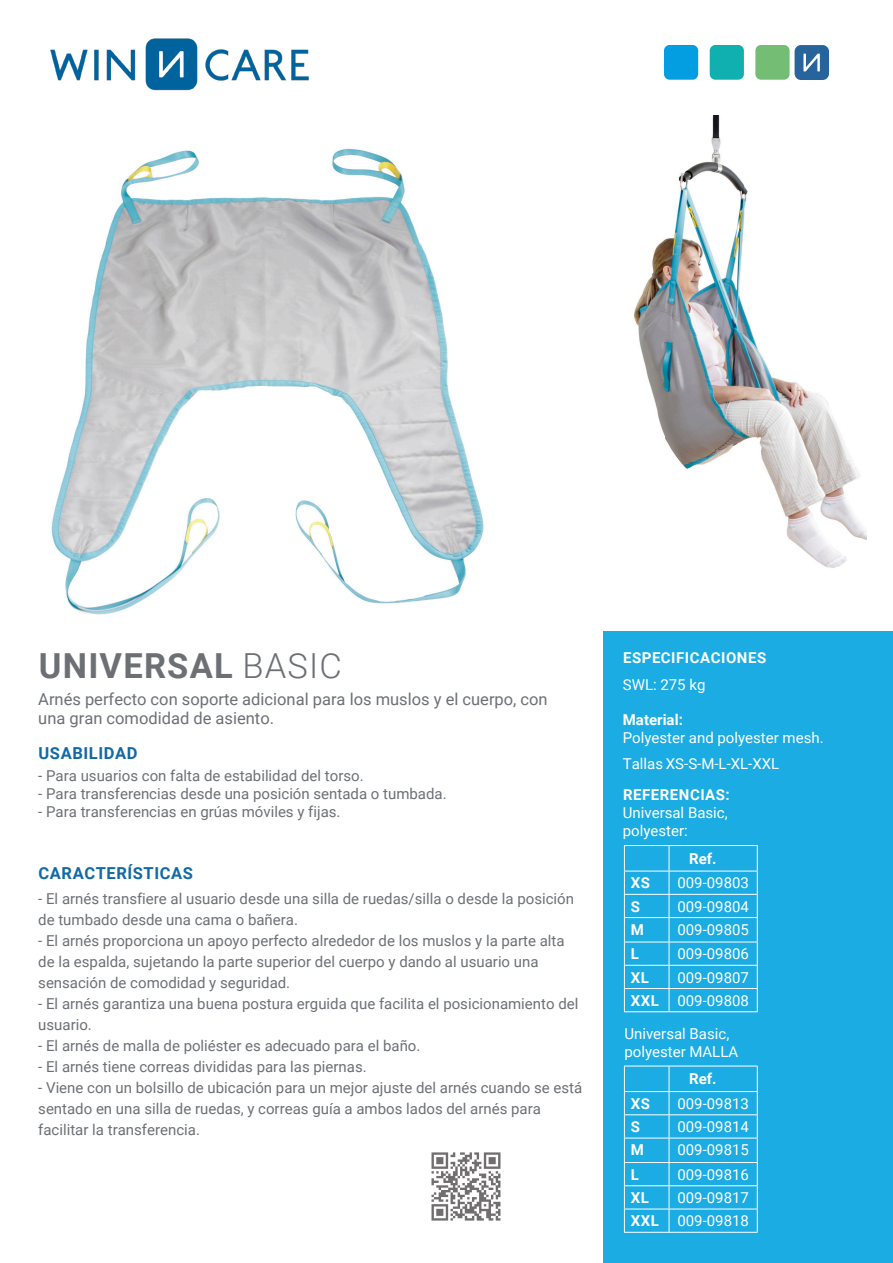
<style>
.page{position:relative;width:893px;height:1263px;background:#fff}
.page>*{position:absolute;margin:0;border:0;box-sizing:border-box;transform-origin:0 0}
.t1{font:700 34.5px "Roboto";letter-spacing:.035em;color:#6c7075}
.t2{font:16.5px/19.5px "Roboto";color:#6c7075}
.t3{font:700 16.5px "Roboto";letter-spacing:.035em;color:#1269a5}
.t4{font:15px/21px "Roboto";color:#6c7075}
.t5{font:15px/18px "Roboto";color:#fff}
.t6{font:700 15px/26.5px "Roboto";letter-spacing:.035em;color:#fff}
.t7{font:700 15px "Roboto";letter-spacing:.035em;color:#fff}
.s1{font-weight:300}
.s2{font-weight:400}
.s3{font-weight:700}
.s4{font-style:inherit}
</style>
<div class="page">
<img style="left:634px;top:116px;width:232px;height:452px">
<img style="left:51px;top:148px;width:433px;height:467px">
<div style="left:604px;top:631px;width:289px;height:632px;background:#1bace3"></div>
<hr style="left:624px;top:845px;width:45px;height:1px;background:#fff">
<hr style="left:669px;top:845px;width:89px;height:1px;background:#fff">
<hr style="left:624px;top:871px;width:45px;height:1px;background:#fff">
<hr style="left:669px;top:871px;width:89px;height:1px;background:#fff">
<hr style="left:624px;top:894px;width:45px;height:1px;background:#fff">
<hr style="left:669px;top:894px;width:89px;height:1px;background:#fff">
<hr style="left:624px;top:917px;width:45px;height:1px;background:#fff">
<hr style="left:669px;top:917px;width:89px;height:1px;background:#fff">
<hr style="left:624px;top:942px;width:45px;height:1px;background:#fff">
<hr style="left:669px;top:942px;width:89px;height:1px;background:#fff">
<hr style="left:624px;top:965px;width:45px;height:1px;background:#fff">
<hr style="left:669px;top:965px;width:89px;height:1px;background:#fff">
<hr style="left:624px;top:988px;width:45px;height:1px;background:#fff">
<svg style="left:624px;top:846px;width:1px;height:165px"></svg>
<hr style="left:669px;top:988px;width:89px;height:1px;background:#fff">
<svg style="left:669px;top:846px;width:1px;height:165px"></svg>
<svg style="left:757px;top:846px;width:1px;height:165px"></svg>
<hr style="left:624px;top:1011px;width:45px;height:1px;background:#fff">
<hr style="left:669px;top:1011px;width:89px;height:1px;background:#fff">
<img style="left:50px;top:38px;width:259px;height:53px">
<img style="left:431px;top:1152px;width:70px;height:69px">
<hr style="left:624px;top:1066px;width:45px;height:1px;background:#fff">
<hr style="left:669px;top:1066px;width:89px;height:1px;background:#fff">
<hr style="left:624px;top:1091px;width:45px;height:1px;background:#fff">
<hr style="left:669px;top:1091px;width:89px;height:1px;background:#fff">
<hr style="left:624px;top:1114px;width:45px;height:1px;background:#fff">
<hr style="left:669px;top:1114px;width:89px;height:1px;background:#fff">
<hr style="left:624px;top:1138px;width:45px;height:1px;background:#fff">
<hr style="left:669px;top:1138px;width:89px;height:1px;background:#fff">
<hr style="left:624px;top:1162px;width:45px;height:1px;background:#fff">
<hr style="left:669px;top:1162px;width:89px;height:1px;background:#fff">
<hr style="left:624px;top:1185px;width:45px;height:1px;background:#fff">
<hr style="left:669px;top:1185px;width:89px;height:1px;background:#fff">
<hr style="left:624px;top:1209px;width:45px;height:1px;background:#fff">
<svg style="left:624px;top:1066px;width:1px;height:166px"></svg>
<hr style="left:669px;top:1209px;width:89px;height:1px;background:#fff">
<svg style="left:669px;top:1066px;width:1px;height:166px"></svg>
<svg style="left:757px;top:1066px;width:1px;height:166px"></svg>
<hr style="left:624px;top:1232px;width:45px;height:1px;background:#fff">
<hr style="left:669px;top:1232px;width:89px;height:1px;background:#fff">
<img style="left:665px;top:45px;width:164px;height:35px">
<p class="t1" style="left:39px;top:641px;width:305px">UNIVERSAL <span class="s1">BASIC</span></p>
<p class="t2" style="left:38px;top:688px;width:511px">Arnés perfecto con soporte adicional para los muslos y el cuerpo, con una gran comodidad de asiento.</p>
<p class="t3" style="left:39px;top:742px;width:100px">USABILIDAD</p>
<p class="t4" style="left:38px;top:765px;width:327px">- Para usuarios con falta de estabilidad del torso.</p>
<p class="t4" style="left:38px;top:783px;width:410px">- Para transferencias desde una posición sentada o tumbada.</p>
<p class="t4" style="left:38px;top:801px;width:304px">- Para transferencias en grúas móviles y fijas.</p>
<p class="t3" style="left:39px;top:861px;width:156px">CARACTERÍSTICAS</p>
<p class="t4" style="left:38px;top:888px;width:537px">- El arnés transfiere al usuario desde una silla de ruedas/silla o desde la posición de tumbado desde una cama o bañera.</p>
<p class="t4" style="left:38px;top:930px;width:528px">- El arnés proporciona un apoyo perfecto alrededor de los muslos y la parte alta de la espalda, sujetando la parte superior del cuerpo y dando al usuario una sensación de comodidad y seguridad.</p>
<p class="t4" style="left:38px;top:993px;width:542px">- El arnés garantiza una buena postura erguida que facilita el posicionamiento del usuario.</p>
<p class="t4" style="left:38px;top:1035px;width:384px">- El arnés de malla de poliéster es adecuado para el baño.</p>
<p class="t4" style="left:38px;top:1056px;width:330px">- El arnés tiene correas divididas para las piernas.</p>
<p class="t4" style="left:38px;top:1077px;width:545px">- Viene con un bolsillo de ubicación para un mejor ajuste del arnés cuando se está sentado en una silla de ruedas, y correas guía a ambos lados del arnés para facilitar la transferencia.</p>
<p class="t6" style="left:623px;top:644px;width:145px">ESPECIFICACIONES<br><span class="s2">SWL: 275 kg</span></p>
<p class="t5" style="left:623px;top:710px;width:202px"><span class="s3">Material:<br></span>Polyester and polyester mesh.</p>
<p class="t5" style="left:623px;top:748px;width:158px;line-height:30.8px"><span class="s4">Tallas</span> XS-S-M-L-XL-XXL<br><span class="s3">REFERENCIAS</span><span class="s3">:</span></p>
<p class="t5" style="left:623px;top:803px;width:106px">Universal Basic, polyester:</p>
<p class="t6" style="left:689px;top:845px;width:29px">Ref.</p>
<p class="t7" style="left:631px;top:872px;width:21px">XS</p>
<p class="t5" style="left:677px;top:873px;width:73px">009-09803</p>
<p class="t7" style="left:631px;top:896px;width:11px">S</p>
<p class="t5" style="left:677px;top:897px;width:73px">009-09804</p>
<p class="t7" style="left:631px;top:919px;width:15px">M</p>
<p class="t5" style="left:677px;top:920px;width:73px">009-09805</p>
<p class="t7" style="left:631px;top:943px;width:10px">L</p>
<p class="t5" style="left:677px;top:944px;width:73px">009-09806</p>
<p class="t7" style="left:631px;top:967px;width:20px">XL</p>
<p class="t5" style="left:677px;top:968px;width:73px">009-09807</p>
<p class="t7" style="left:631px;top:990px;width:30px">XXL</p>
<p class="t5" style="left:677px;top:991px;width:73px">009-09808</p>
<p class="t5" style="left:624px;top:1024px;width:115px">Universal Basic, polyester <span class="s4">MALLA</span></p>
<p class="t6" style="left:689px;top:1065px;width:29px">Ref.</p>
<p class="t7" style="left:631px;top:1093px;width:21px">XS</p>
<p class="t5" style="left:677px;top:1094px;width:73px">009-09813</p>
<p class="t7" style="left:631px;top:1116px;width:11px">S</p>
<p class="t5" style="left:677px;top:1117px;width:73px">009-09814</p>
<p class="t7" style="left:631px;top:1139px;width:15px">M</p>
<p class="t5" style="left:677px;top:1140px;width:73px">009-09815</p>
<p class="t7" style="left:631px;top:1164px;width:10px">L</p>
<p class="t5" style="left:677px;top:1165px;width:73px">009-09816</p>
<p class="t7" style="left:631px;top:1187px;width:20px">XL</p>
<p class="t5" style="left:677px;top:1188px;width:73px">009-09817</p>
<p class="t7" style="left:631px;top:1210px;width:30px">XXL</p>
<p class="t5" style="left:677px;top:1211px;width:73px">009-09818</p>
</div>
